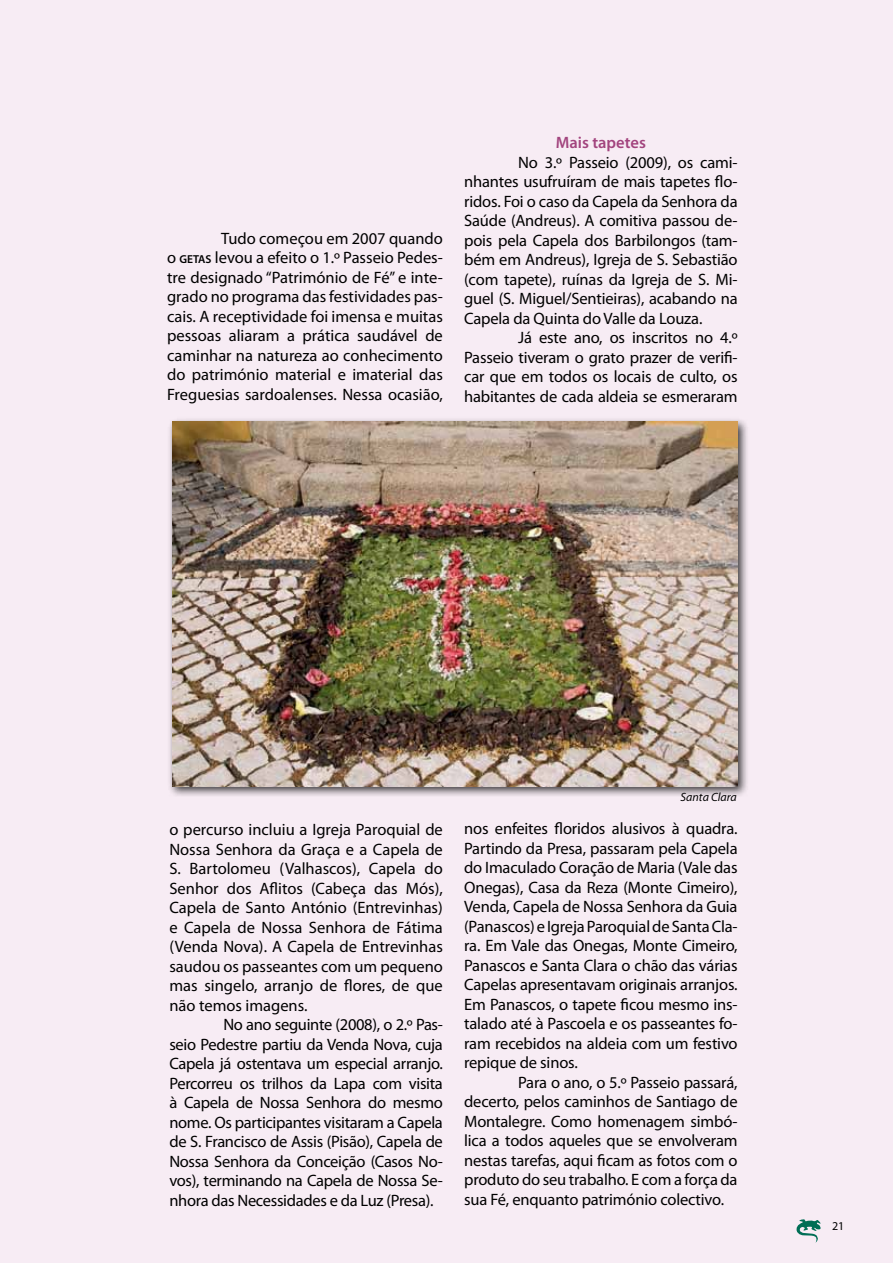
<style>
.page{position:relative;width:893px;height:1263px;background:#f7ecf4}
.page>*{position:absolute;margin:0;border:0;box-sizing:border-box;transform-origin:0 0}
.t1{font:16.5px/19.5px "Myriad Pro";letter-spacing:-.01em;color:#000;text-align:justify}
.t2{font:600 16.5px "Myriad Pro";color:#a2447e}
.t3{font:italic 12px "Myriad Pro";color:#000}
.t4{font:12px "Myriad Pro";color:#000}
.s1{font-weight:600;font-size:11.55px}
</style>
<div class="page">
<svg style="left:796px;top:1219px;width:25px;height:23px"></svg>
<div style="left:167px;top:417px;width:582px;height:381px;background:#000;opacity:.75"></div>
<img style="left:172px;top:422px;width:566px;height:365px">
<p class="t1" style="left:167px;top:228px;width:277px;text-indent:54px">Tudo começou em 2007 quando o <span class="s1">GETAS</span> levou a efeito o 1.º Passeio Pedes&shy;tre designado “Património de Fé” e inte&shy;grado no programa das festividades pas&shy;cais. A receptividade foi imensa e muitas pessoas aliaram a prática saudável de caminhar na natureza ao conhecimento do património material e imaterial das Freguesias sardoalenses. Nessa ocasião,</p>
<p class="t2" style="left:556px;top:132px;width:92px">Mais tapetes</p>
<p class="t1" style="left:464px;top:152px;width:275px;text-indent:54px">No 3.º Passeio (2009), os cami&shy;nhantes usufruíram de mais tapetes flo&shy;ridos. Foi o caso da Capela da Senhora da Saúde (Andreus). A comitiva passou de&shy;pois pela Capela dos Barbilongos (tam&shy;bém em Andreus), Igreja de S. Sebastião (com tapete), ruínas da Igreja de S. Mi&shy;guel (S. Miguel/Sentieiras), acabando na Capela da Quinta do Valle da Louza.</p>
<p class="t1" style="left:464px;top:328px;width:275px;text-indent:54px">Já este ano, os inscritos no 4.º Passeio tiveram o grato prazer de verifi&shy;car que em todos os locais de culto, os habitantes de cada aldeia se esmeraram</p>
<p class="t1" style="left:169px;top:820px;width:275px">o percurso incluiu a Igreja Paroquial de Nossa Senhora da Graça e a Capela de S. Bartolomeu (Valhascos), Capela do Senhor dos Aflitos (Cabeça das Mós), Capela de Santo António (Entrevinhas) e Capela de Nossa Senhora de Fátima (Venda Nova). A Capela de Entrevinhas saudou os passeantes com um pequeno mas singelo, arranjo de flores, de que não temos imagens.</p>
<p class="t1" style="left:169px;top:1015px;width:275px;text-indent:54px">No ano seguinte (2008), o 2.º Pas&shy;seio Pedestre partiu da Venda Nova, cuja Capela já ostentava um especial arranjo.<br>Percorreu os trilhos da Lapa com visita à Capela de Nossa Senhora do mesmo nome. Os participantes visitaram a Capela de S. Francisco de Assis (Pisão), Capela de Nossa Senhora da Conceição (Casos No&shy;vos), terminando na Capela de Nossa Se&shy;nhora das Necessidades e da Luz (Presa).</p>
<p class="t3" style="left:681px;top:790px;width:58px">Santa Clara</p>
<p class="t1" style="left:464px;top:819px;width:275px">nos enfeites floridos alusivos à quadra.<br>Partindo da Presa, passaram pela Capela do Imaculado Coração de Maria (Vale das Onegas), Casa da Reza (Monte Cimeiro), Venda, Capela de Nossa Senhora da Guia (Panascos) e Igreja Paroquial de Santa Cla&shy;ra. Em Vale das Onegas, Monte Cimeiro, Panascos e Santa Clara o chão das várias Capelas apresentavam originais arranjos.<br>Em Panascos, o tapete ficou mesmo ins&shy;talado até à Pascoela e os passeantes fo&shy;ram recebidos na aldeia com um festivo repique de sinos.</p>
<p class="t1" style="left:464px;top:1072px;width:275px;text-indent:54px">Para o ano, o 5.º Passeio passará, decerto, pelos caminhos de Santiago de Montalegre. Como homenagem simbó&shy;lica a todos aqueles que se envolveram nestas tarefas, aqui ficam as fotos com o produto do seu trabalho. E com a força da sua Fé, enquanto património colectivo.</p>
<p class="t4" style="left:832px;top:1218px;width:14px">21</p>
</div>
